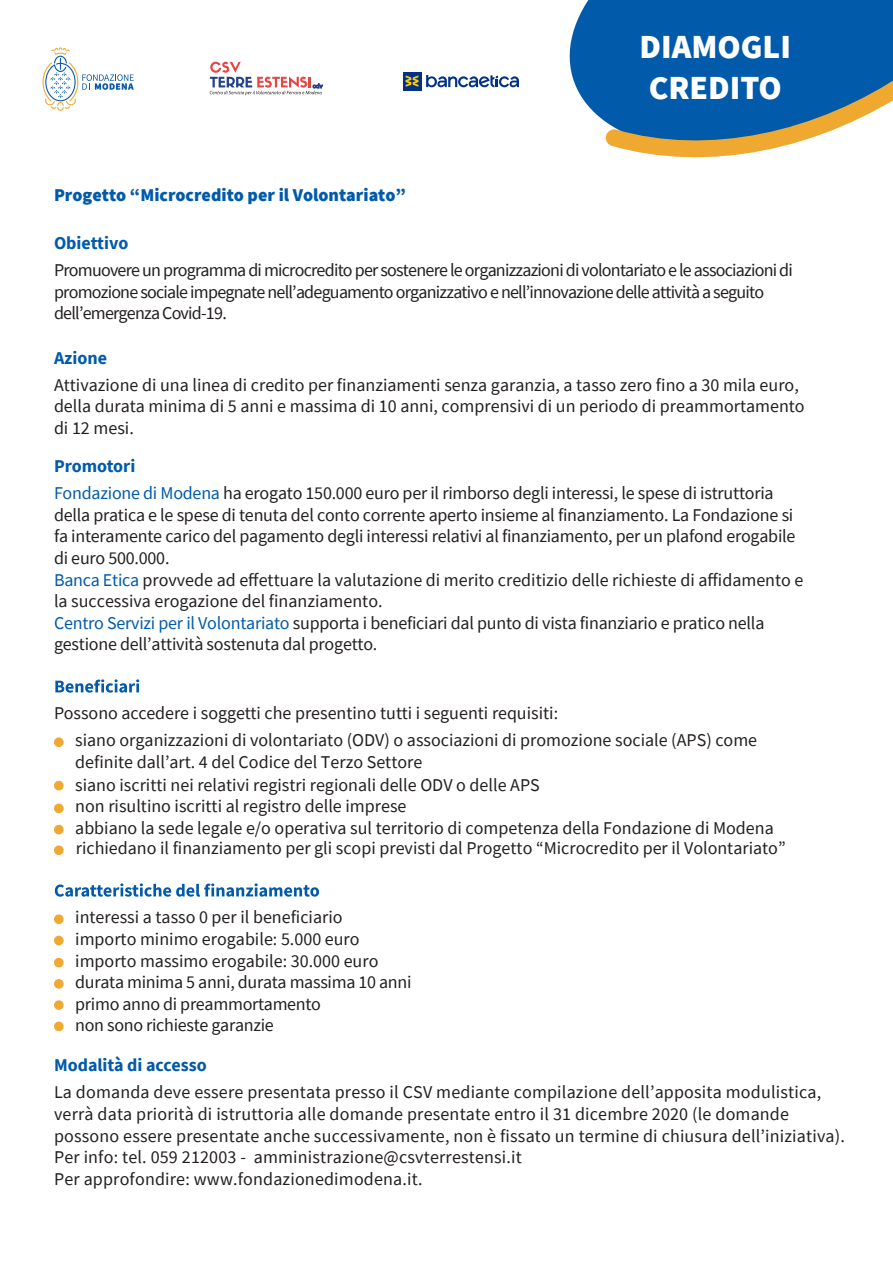
<style>
.page{position:relative;width:893px;height:1263px;background:#fff}
.page>*{position:absolute;margin:0;border:0;box-sizing:border-box;transform-origin:0 0}
.t1{font:900 33.6px/40.3px "Source Sans Pro";color:#fff}
.t2{font:18px/21.6px "Source Sans Pro";color:#231f20}
.t3{font:18px/21.6px "Source Sans Pro";letter-spacing:-.045em;color:#231f20}
.t4{font:900 18px "Source Sans Pro";color:#015aaa}
.t5{font:700 18px "Source Sans Pro";color:#015aaa}
.s1{font-weight:700;color:#015aaa}
.s2{color:#015aaa}
</style>
<div class="page">
<svg style="left:55px;top:679px;width:84px;height:14px"></svg>
<svg style="left:55px;top:883px;width:264px;height:14px"></svg>
<div style="left:54px;top:737px;width:10px;height:10px;background:#efa830;border-radius:50%"></div>
<div style="left:54px;top:914px;width:10px;height:10px;background:#efa830;border-radius:50%"></div>
<div style="left:54px;top:845px;width:10px;height:10px;background:#efa830;border-radius:50%"></div>
<div style="left:54px;top:936px;width:10px;height:9px;background:#efa830;border-radius:50%"></div>
<div style="left:54px;top:781px;width:10px;height:9px;background:#efa830;border-radius:50%"></div>
<div style="left:54px;top:958px;width:10px;height:9px;background:#efa830;border-radius:50%"></div>
<div style="left:54px;top:803px;width:10px;height:10px;background:#efa830;border-radius:50%"></div>
<div style="left:54px;top:825px;width:10px;height:9px;background:#efa830;border-radius:50%"></div>
<div style="left:54px;top:979px;width:10px;height:10px;background:#efa830;border-radius:50%"></div>
<div style="left:54px;top:1000px;width:10px;height:10px;background:#efa830;border-radius:50%"></div>
<div style="left:54px;top:1021px;width:10px;height:10px;background:#efa830;border-radius:50%"></div>
<svg style="left:569px;top:0;width:36px;height:122px;fill:#015aaa"></svg>
<svg style="left:605px;top:0;width:288px;height:158px;background:#3372a4"></svg>
<svg style="left:43px;top:47px;width:91px;height:64px"></svg>
<svg style="left:210px;top:62px;width:114px;height:33px"></svg>
<div style="left:403px;top:72px;width:18px;height:18px;background:#003186"></div>
<svg style="left:405px;top:75px;width:14px;height:12px"></svg>
<svg style="left:426px;top:75px;width:93px;height:13px"></svg>
<h1 class="t1" style="left:639px;top:27px;width:153px">DIAMOGLI<br>CREDITO</h1>
<p class="t4" style="left:54px;top:182px;width:354px">Progetto “Microcredito per il Volontariato”</p>
<p class="t5" style="left:54px;top:231px;width:76px">Obiettivo</p>
<p class="t3" style="left:54px;top:259px;width:740px">Promuovere un programma di microcredito per sostenere le organizzazioni di volontariato e le associazioni di promozione sociale impegnate nell’adeguamento organizzativo e nell’innovazione delle attività a seguito dell’emergenza Covid-19.</p>
<p class="t5" style="left:54px;top:345px;width:55px">Azione</p>
<p class="t2" style="left:54px;top:374px;width:752px">Attivazione di una linea di credito per finanziamenti senza garanzia, a tasso zero fino a 30 mila euro, della durata minima di 5 anni e massima di 10 anni, comprensivi di un periodo di preammortamento di 12 mesi.</p>
<p class="t2" style="left:54px;top:452px;width:721px;line-height:27px"><span class="s1">Promotori<br></span><span class="s2">Fondazione di Modena</span> ha erogato 150.000 euro per il rimborso degli interessi, le spese di istruttoria</p>
<p class="t2" style="left:54px;top:504px;width:751px">della pratica e le spese di tenuta del conto corrente aperto insieme al finanziamento. La Fondazione si fa interamente carico del pagamento degli interessi relativi al finanziamento, per un plafond erogabile di euro 500.000.<br><span class="s2">Banca Etica</span> provvede ad effettuare la valutazione di merito creditizio delle richieste di affidamento e la successiva erogazione del finanziamento.<br><span class="s2">Centro Servizi per il Volontariato</span> supporta i beneficiari dal punto di vista finanziario e pratico nella gestione dell’attività sostenuta dal progetto.</p>
<p class="t2" style="left:75px;top:700px;width:683px;line-height:27px;text-indent:-21px">Possono accedere i soggetti che presentino tutti i seguenti requisiti:<br>siano organizzazioni di volontariato (ODV) o associazioni di promozione sociale (APS) come</p>
<p class="t2" style="left:75px;top:751px;width:712px">definite dall’art. 4 del Codice del Terzo Settore<br>siano iscritti nei relativi registri regionali delle ODV o delle APS<br>non risultino iscritti al registro delle imprese<br>abbiano la sede legale e/o operativa sul territorio di competenza della Fondazione di Modena richiedano il finanziamento per gli scopi previsti dal Progetto “Microcredito per il Volontariato”</p>
<p class="t2" style="left:75px;top:906px;width:338px">interessi a tasso 0 per il beneficiario<br>importo minimo erogabile: 5.000 euro importo massimo erogabile: 30.000 euro durata minima 5 anni, durata massima 10 anni primo anno di preammortamento<br>non sono richieste garanzie</p>
<p class="t5" style="left:54px;top:1053px;width:154px">Modalità di accesso</p>
<p class="t2" style="left:54px;top:1081px;width:792px">La domanda deve essere presentata presso il CSV mediante compilazione dell’apposita modulistica, verrà data priorità di istruttoria alle domande presentate entro il 31 dicembre 2020 (le domande possono essere presentate anche successivamente, non è fissato un termine di chiusura dell’iniziativa).<br>Per info: tel. 059 212003 - amministrazione@csvterrestensi.it<br>Per approfondire: www.fondazionedimodena.it.</p>
</div>
